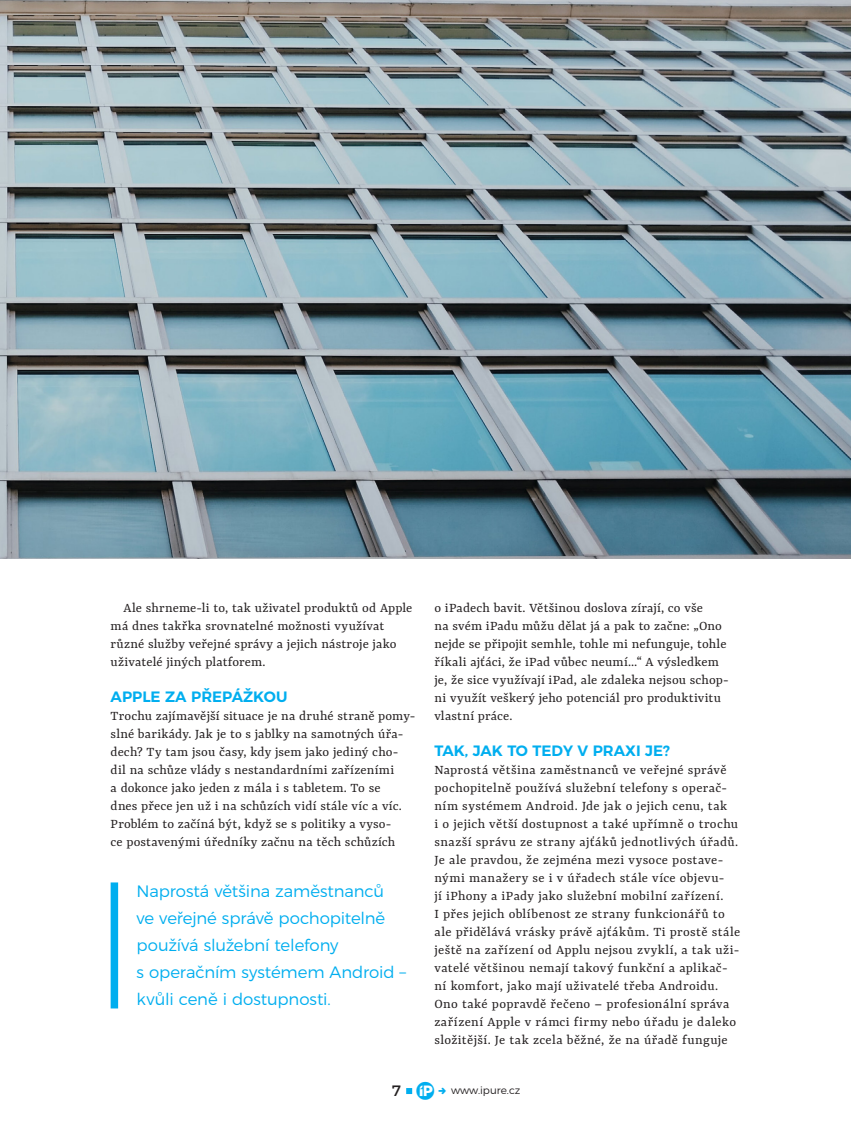
<style>
.page{position:relative;width:851px;height:1127px;background:#fff}
.page>*{position:absolute;margin:0;border:0;box-sizing:border-box;transform-origin:0 0}
.t1{font:300 16.5px/27px "Montserrat";letter-spacing:-.01em;color:#00aeef}
.t2{font:600 15px "Montserrat";color:#00aeef}
.t3{font:15px "Montserrat";color:#231f20}
.t4{font:14.4px/18px "Yrsa";letter-spacing:.015em;color:#231f20}
.t5{font:300 10.5px "Montserrat";color:#231f20}
.s1{font-family:"i Pure";font-size:25.5px;color:#00aeef}
</style>
<div class="page">
<img style="left:0;top:0;width:850px;height:558px">
<div style="left:111px;top:882px;width:7px;height:126px;background:#00aeef"></div>
<svg style="left:406px;top:1088px;width:6px;height:6px"></svg>
<p class="t4" style="left:111px;top:599px;width:303px;text-indent:13px">Ale shrneme‑li to, tak uživatel produktů od Apple má dnes takřka srovnatelné možnosti využívat různé služby veřejné správy a jejich nástroje jako uživatelé jiných platforem.</p>
<p class="t2" style="left:111px;top:684px;width:178px">APPLE ZA PŘEPÁŽKOU</p>
<p class="t4" style="left:111px;top:707px;width:306px">Trochu zajímavější situace je na druhé straně pomy&shy;slné barikády. Jak je to s jablky na samotných úřa&shy;dech? Ty tam jsou časy, kdy jsem jako jediný cho&shy;dil na schůze vlády s nestandardními zařízeními<br>a dokonce jako jeden z mála i s tabletem. To se<br>dnes přece jen už i na schůzích vidí stále víc a víc.<br>Problém to začíná být, když se s politiky a vyso-<br>ce postavenými úředníky začnu na těch schůzích</p>
<p class="t1" style="left:136px;top:876px;width:271px">Naprostá většina zaměstnanců<br>ve veřejné správě pochopitelně používá služební telefony<br>s operačním systémem Android – kvůli ceně i dostupnosti.</p>
<p class="t4" style="left:434px;top:599px;width:296px">o iPadech bavit. Většinou doslova zírají, co vše<br>na svém iPadu můžu dělat já a pak to začne: „Ono nejde se připojit semhle, tohle mi nefunguje, tohle říkali ajťáci, že iPad vůbec neumí…“ A výsledkem je, že sice využívají iPad, ale zdaleka nejsou schop&shy;ni využít veškerý jeho potenciál pro produktivitu vlastní práce.</p>
<p class="t2" style="left:434px;top:738px;width:237px">TAK, JAK TO TEDY V PRAXI JE?</p>
<p class="t4" style="left:434px;top:761px;width:307px">Naprostá většina zaměstnanců ve veřejné správě pochopitelně používá služební telefony s operač&shy;ním systémem Android. Jde jak o jejich cenu, tak<br>i o jejich větší dostupnost a také upřímně o trochu snazší správu ze strany ajťáků jednotlivých úřadů.<br>Je ale pravdou, že zejména mezi vysoce postave&shy;nými manažery se i v úřadech stále více objevu-<br>jí iPhony a iPady jako služební mobilní zařízení.<br>I přes jejich oblíbenost ze strany funkcionářů to ale přidělává vrásky právě ajťákům. Ti prostě stále ještě na zařízení od Applu nejsou zvyklí, a tak uži&shy;vatelé většinou nemají takový funkční a aplikač&shy;ní komfort, jako mají uživatelé třeba Androidu.<br>Ono také popravdě řečeno – profesionální správa zařízení Apple v rámci firmy nebo úřadu je daleko složitější. Je tak zcela běžné, že na úřadě funguje</p>
<p class="t3" style="left:392px;top:1079px;width:43px">7 <span class="s1">C</span></p>
<p class="t5" style="left:451px;top:1082px;width:71px">www.ipure.cz</p>
</div>
